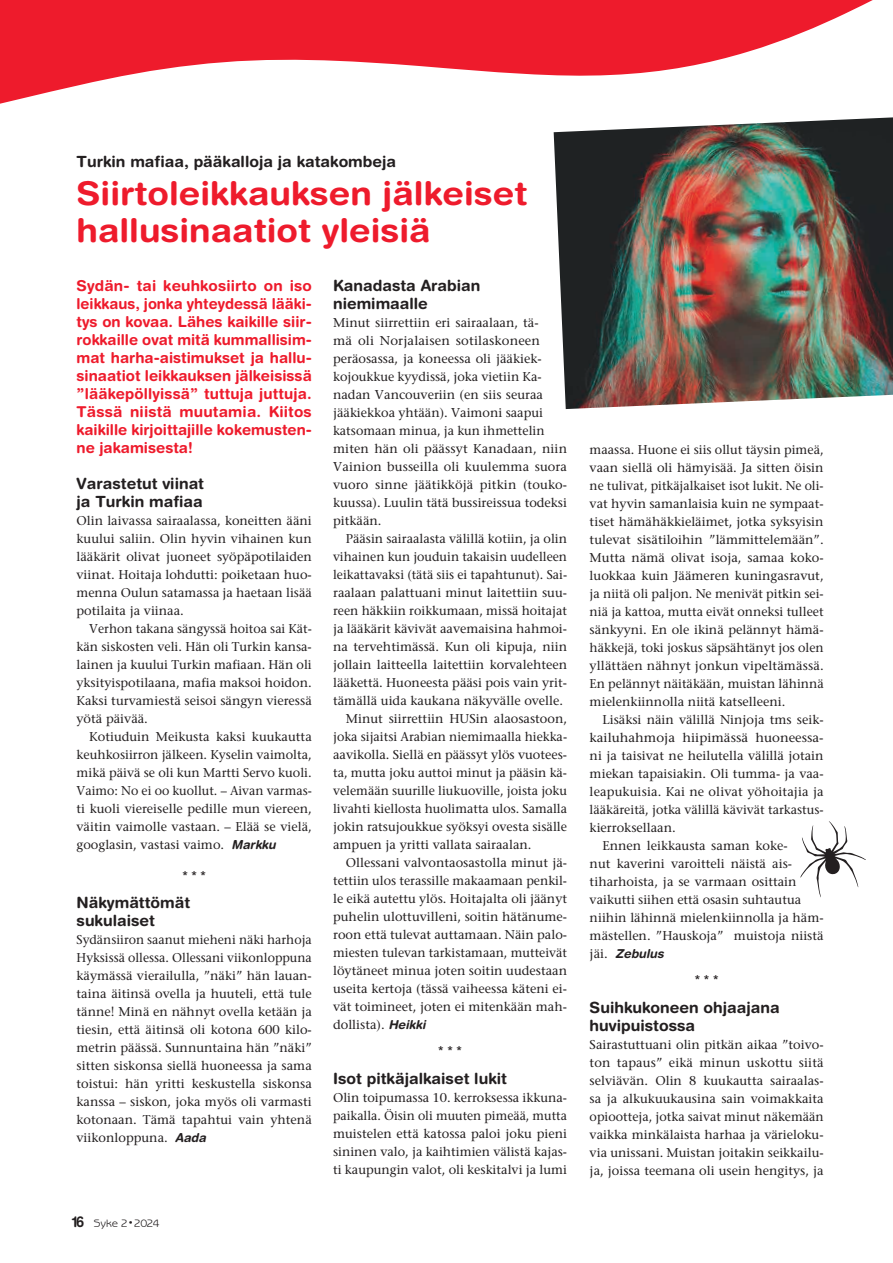
<style>
.page{position:relative;width:893px;height:1263px;background:#fff}
.page>*{position:absolute;margin:0;border:0;box-sizing:border-box;transform-origin:0 0}
.t1{font:700 32.85px/37.5px "Helvetica Rounded LT Std";color:#ee1b2c;scale:1.07 1}
.t2{font:700 15.45px/18px "Helvetica Rounded LT Std";color:#231f20}
.t3{font:700 15px/18px "Helvetica Rounded LT Std";color:#ee1b2c;text-align:justify}
.t4{font:500 12.75px/18px "Stone Serif Std";color:#231f20;text-align:justify}
.t5{font:italic 700 12.3px "Helvetica Rounded LT Std";color:#231f20}
.t6{font:10.8px "Benguiat Gothic Std";letter-spacing:-.025em;color:#231f20;scale:1.05 1}
.s1{font-family:"Helvetica Rounded LT Std";font-weight:700;font-style:italic;font-size:12.3px}
.s2{font-family:"Helvetica Rounded LT Std";font-weight:700;font-size:15px}
.s3{font-size:7.5px}
.s4{font-family:"Stone Serif Std";font-weight:500;font-style:normal;font-size:12.75px}
</style>
<div class="page">
<svg style="left:0;top:0;width:873px;height:104px;fill:#ee1b2c"></svg>
<img style="left:554px;top:117px;width:339px;height:292px">
<svg style="left:800px;top:821px;width:66px;height:76px"></svg>
<p class="t2" style="left:77px;top:152px;width:321px">Turkin mafiaa, pääkalloja ja katakombeja</p>
<h1 class="t1" style="left:77px;top:174px;width:423px">Siirtoleikkauksen jälkeiset hallusinaatiot yleisiä</h1>
<p class="t3" style="left:77px;top:276px;width:237px">Sydän- tai keuhkosiirto on iso leikkaus, jonka yhteydessä lääki&shy;tys on kovaa. Lähes kaikille siir&shy;rokkaille ovat mitä kummallisim&shy;mat harha-aistimukset ja hallu&shy;sinaatiot leikkauksen jälkeisissä ”lääkepöllyissä” tuttuja juttuja.<br>Tässä niistä muutamia. Kiitos kaikille kirjoittajille kokemusten&shy;ne jakamisesta!</p>
<p class="t2" style="left:77px;top:474px;width:129px">Varastetut viinat ja Turkin mafiaa</p>
<p class="t4" style="left:77px;top:511px;width:237px">Olin laivassa sairaalassa, koneitten ääni kuului saliin. Olin hyvin vihainen kun lääkärit olivat juoneet syöpäpotilaiden viinat. Hoitaja lohdutti: poiketaan huo&shy;menna Oulun satamassa ja haetaan lisää potilaita ja viinaa.</p>
<p class="t4" style="left:77px;top:619px;width:237px;text-indent:13px">Verhon takana sängyssä hoitoa sai Kät&shy;kän siskosten veli. Hän oli Turkin kansa&shy;lainen ja kuului Turkin mafiaan. Hän oli yksityispotilaana, mafia maksoi hoidon.<br>Kaksi turvamiestä seisoi sängyn vieressä yötä päivää.</p>
<p class="t4" style="left:77px;top:727px;width:237px;text-indent:13px">Kotiuduin Meikusta kaksi kuukautta keuhkosiirron jälkeen. Kyselin vaimolta, mikä päivä se oli kun Martti Servo kuoli.<br>Vaimo: No ei oo kuollut. – Aivan varmas&shy;ti kuoli viereiselle pedille mun viereen, väitin vaimolle vastaan. – Elää se vielä, googlasin, vastasi vaimo. <span class="s1">Markku</span></p>
<p class="t4" style="left:182px;top:866px;width:25px">* * *</p>
<p class="t2" style="left:77px;top:893px;width:115px">Näkymättömät sukulaiset</p>
<p class="t4" style="left:77px;top:931px;width:237px">Sydänsiiron saanut mieheni näki harhoja Hyksissä ollessa. Ollessani viikonloppuna käymässä vierailulla, ”näki” hän lauan&shy;taina äitinsä ovella ja huuteli, että tule tänne! Minä en nähnyt ovella ketään ja tiesin, että äitinsä oli kotona 600 kilo&shy;metrin päässä. Sunnuntaina hän ”näki” sitten siskonsa siellä huoneessa ja sama toistui: hän yritti keskustella siskonsa kanssa – siskon, joka myös oli varmasti kotonaan. Tämä tapahtui vain yhtenä viikonloppuna. <span class="s1">Aada</span></p>
<p class="t6" style="left:72px;top:1217px;width:85px"><span class="s2">16</span> Syke 2<span class="s3">•</span> 2024</p>
<p class="t2" style="left:333px;top:276px;width:149px">Kanadasta Arabian niemimaalle</p>
<p class="t4" style="left:333px;top:313px;width:236px;text-align:left">Minut siirrettiin eri sairaalaan, tä-<br>mä oli Norjalaisen sotilaskoneen peräosassa, ja koneessa oli jääkiek&shy;kojoukkue kyydissä, joka vietiin Ka&shy;nadan Vancouveriin (en siis seuraa jääkiekkoa yhtään). Vaimoni saapui katsomaan minua, ja kun ihmettelin miten hän oli päässyt Kanadaan, niin Vainion busseilla oli kuulemma suora vuoro sinne jäätikköjä pitkin (touko&shy;kuussa). Luulin tätä bussireissua todeksi pitkään.</p>
<p class="t4" style="left:346px;top:529px;width:223px">Pääsin sairaalasta välillä kotiin, ja olin</p>
<p class="t4" style="left:333px;top:547px;width:235px">vihainen kun jouduin takaisin uudelleen</p>
<p class="t4" style="left:333px;top:565px;width:236px">leikattavaksi (tätä siis ei tapahtunut). Sai-</p>
<p class="t4" style="left:333px;top:583px;width:236px">raalaan palattuani minut laitettiin suu-</p>
<p class="t4" style="left:333px;top:601px;width:236px">reen häkkiin roikkumaan, missä hoitajat</p>
<p class="t4" style="left:333px;top:619px;width:236px">ja lääkärit kävivät aavemaisina hahmoi-</p>
<p class="t4" style="left:333px;top:637px;width:235px">na tervehtimässä. Kun oli kipuja, niin</p>
<p class="t4" style="left:333px;top:655px;width:236px">jollain laitteella laitettiin korvalehteen</p>
<p class="t4" style="left:333px;top:673px;width:236px">lääkettä. Huoneesta pääsi pois vain yrit-</p>
<p class="t4" style="left:333px;top:691px;width:232px">tämällä uida kaukana näkyvälle ovelle.</p>
<p class="t4" style="left:346px;top:709px;width:223px">Minut siirrettiin HUSin alaosastoon,</p>
<p class="t4" style="left:333px;top:727px;width:236px">joka sijaitsi Arabian niemimaalla hiekka-</p>
<p class="t4" style="left:333px;top:745px;width:236px">aavikolla. Siellä en päässyt ylös vuotees-</p>
<p class="t4" style="left:333px;top:763px;width:236px">ta, mutta joku auttoi minut ja pääsin kä-</p>
<p class="t4" style="left:333px;top:781px;width:236px">velemään suurille liukuoville, joista joku</p>
<p class="t4" style="left:333px;top:799px;width:236px">livahti kiellosta huolimatta ulos. Samalla</p>
<p class="t4" style="left:333px;top:817px;width:236px">jokin ratsujoukkue syöksyi ovesta sisälle</p>
<p class="t4" style="left:333px;top:835px;width:200px">ampuen ja yritti vallata sairaalan.</p>
<p class="t4" style="left:346px;top:853px;width:223px">Ollessani valvontaosastolla minut jä-</p>
<p class="t4" style="left:333px;top:871px;width:236px">tettiin ulos terassille makaamaan penkil-</p>
<p class="t4" style="left:333px;top:889px;width:235px">le eikä autettu ylös. Hoitajalta oli jäänyt</p>
<p class="t4" style="left:333px;top:907px;width:236px">puhelin ulottuvilleni, soitin hätänume-</p>
<p class="t4" style="left:333px;top:925px;width:235px">roon että tulevat auttamaan. Näin palo-</p>
<p class="t4" style="left:333px;top:943px;width:236px">miesten tulevan tarkistamaan, mutteivät</p>
<p class="t4" style="left:333px;top:961px;width:235px">löytäneet minua joten soitin uudestaan</p>
<p class="t4" style="left:333px;top:979px;width:236px">useita kertoja (tässä vaiheessa käteni ei-</p>
<p class="t4" style="left:333px;top:997px;width:235px">vät toimineet, joten ei mitenkään mah-</p>
<p class="t4" style="left:333px;top:1015px;width:94px">dollista). <span class="s1">Heikki</span></p>
<p class="t4" style="left:438px;top:1042px;width:25px">* * *</p>
<p class="t2" style="left:333px;top:1069px;width:175px">Isot pitkäjalkaiset lukit</p>
<p class="t4" style="left:333px;top:1089px;width:236px">Olin toipumassa 10. kerroksessa ikkuna&shy;paikalla. Öisin oli muuten pimeää, mutta muistelen että katossa paloi joku pieni sininen valo, ja kaihtimien välistä kajas&shy;ti kaupungin valot, oli keskitalvi ja lumi</p>
<p class="t4" style="left:590px;top:440px;width:236px">maassa. Huone ei siis ollut täysin pimeä, vaan siellä oli hämyisää. Ja sitten öisin ne tulivat, pitkäjalkaiset isot lukit. Ne oli&shy;vat hyvin samanlaisia kuin ne sympaat&shy;tiset hämähäkkieläimet, jotka syksyisin tulevat sisätiloihin ”lämmittelemään”.<br>Mutta nämä olivat isoja, samaa koko&shy;luokkaa kuin Jäämeren kuningasravut, ja niitä oli paljon. Ne menivät pitkin sei&shy;niä ja kattoa, mutta eivät onneksi tulleet sänkyyni. En ole ikinä pelännyt hämä&shy;häkkejä, toki joskus säpsähtänyt jos olen yllättäen nähnyt jonkun vipeltämässä.<br>En pelännyt näitäkään, muistan lähinnä mielenkiinnolla niitä katselleeni.</p>
<p class="t4" style="left:602px;top:710px;width:223px">Lisäksi näin välillä Ninjoja tms seik-</p>
<p class="t4" style="left:590px;top:728px;width:236px">kailuhahmoja hiipimässä huoneessa-</p>
<p class="t4" style="left:590px;top:746px;width:235px">ni ja taisivat ne heilutella välillä jotain</p>
<p class="t4" style="left:590px;top:764px;width:236px">miekan tapaisiakin. Oli tumma- ja vaa-</p>
<p class="t4" style="left:590px;top:782px;width:236px">leapukuisia. Kai ne olivat yöhoitajia ja</p>
<p class="t4" style="left:590px;top:800px;width:236px">lääkäreitä, jotka välillä kävivät tarkastus-</p>
<p class="t4" style="left:590px;top:818px;width:88px">kierroksellaan.</p>
<p class="t4" style="left:602px;top:836px;width:187px">Ennen leikkausta saman koke-</p>
<p class="t4" style="left:590px;top:854px;width:204px">nut kaverini varoitteli näistä ais-</p>
<p class="t4" style="left:590px;top:872px;width:208px">tiharhoista, ja se varmaan osittain</p>
<p class="t4" style="left:590px;top:890px;width:213px">vaikutti siihen että osasin suhtautua</p>
<p class="t4" style="left:590px;top:908px;width:235px">niihin lähinnä mielenkiinnolla ja häm-</p>
<p class="t4" style="left:590px;top:926px;width:236px">mästellen. ”Hauskoja” muistoja niistä</p>
<p class="t5" style="left:590px;top:946px;width:75px"><span class="s4">jäi.</span> Zebulus</p>
<p class="t4" style="left:695px;top:971px;width:25px">* * *</p>
<p class="t2" style="left:590px;top:998px;width:192px">Suihkukoneen ohjaajana huvipuistossa</p>
<p class="t4" style="left:590px;top:1036px;width:236px">Sairastuttuani olin pitkän aikaa ”toivo&shy;ton tapaus” eikä minun uskottu siitä selviävän. Olin 8 kuukautta sairaalas&shy;sa ja alkukuukausina sain voimakkaita opiootteja, jotka saivat minut näkemään vaikka minkälaista harhaa ja värieloku&shy;via unissani. Muistan joitakin seikkailu&shy;ja, joissa teemana oli usein hengitys, ja</p>
</div>
